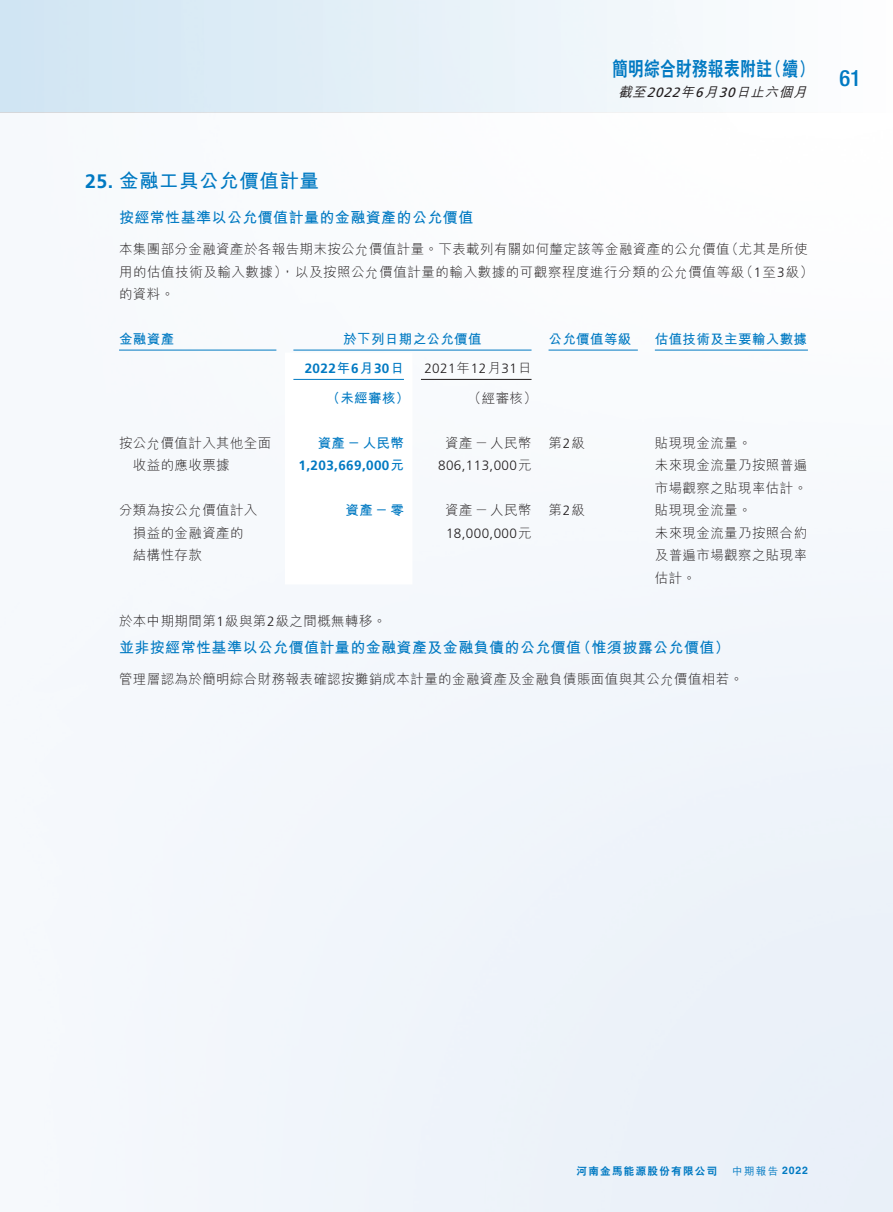
<style>
.page{position:relative;width:893px;height:1212px;background:#fff}
.page>*{position:absolute;margin:0;border:0;box-sizing:border-box;transform-origin:0 0}
.t1{font:500 condensed 22.5px "Helvetica Neue LT Std";color:#0079c2}
.t2{font:800 19.5px "C Hei 2 HK";letter-spacing:.03em;color:#0079c2;scale:.8 1}
.t3{font:700 19.5px "M Hei HK";letter-spacing:.03em;color:#0079c2}
.t4{font:700 15px "M Hei HK";letter-spacing:.03em;color:#0079c2}
.t5{font:300 13.5px/22.5px "M Hei HK";letter-spacing:.03em;color:#231f20}
.t6{font:700 13.5px "M Hei HK";letter-spacing:.03em;color:#0079c2}
.t7{font:300 13.5px "Frutiger LT Std";letter-spacing:.03em;color:#231f20}
.t8{font:700 13.5px "Frutiger LT Std";letter-spacing:.03em;color:#0079c2}
.t9{font:italic 500 13.5px "M Hei HK";color:#231f20}
.t10{font:800 10.5px "C Hei 2 HK";letter-spacing:.125em;color:#0079c2}
.t11{font:500 10.5px "M Hei HK";color:#0079c2}
.s1{font-family:"Frutiger LT Std";font-weight:400}
.s2{font-family:"Frutiger LT Std"}
.s3{font-family:"M Hei HK"}
.s4{font-family:"Helvetica LT Std";font-weight:700}
</style>
<div class="page">
<svg style="left:0;top:0;width:841px;height:113px"></svg>
<hr style="left:119px;top:350px;width:157px;height:1px;background:#0079c2">
<hr style="left:293px;top:350px;width:238px;height:1px;background:#0079c2">
<hr style="left:549px;top:350px;width:89px;height:1px;background:#0079c2">
<hr style="left:655px;top:350px;width:153px;height:1px;background:#0079c2">
<hr style="left:293px;top:379px;width:111px;height:1px;background:#0079c2">
<hr style="left:421px;top:379px;width:110px;height:1px;background:#231f20">
<h2 class="t2" style="left:612px;top:56px;width:254px">簡明綜合財務報表附註（續）</h2>
<p class="t9" style="left:618px;top:82px;width:195px">截至<span class="s1">2022</span>年<span class="s1">6</span>月<span class="s1">30</span>日止六個月</p>
<h2 class="t3" style="left:85px;top:166px;width:235px"><span class="s2">25.</span> 金融工具公允價值計量</h2>
<p class="t4" style="left:119px;top:207px;width:356px">按經常性基準以公允價值計量的金融資產的公允價值</p>
<p class="t5" style="left:119px;top:238px;width:696px">本集團部分金融資產於各報告期末按公允價值計量。下表載列有關如何釐定該等金融資產的公允價值（尤其是所使用的估值技術及輸入數據），以及按照公允價值計量的輸入數據的可觀察程度進行分類的公允價值等級（<span class="s2">1</span>至<span class="s2">3</span>級）的資料。</p>
<p class="t6" style="left:119px;top:329px;width:57px">金融資產</p>
<p class="t6" style="left:343px;top:329px;width:140px">於下列日期之公允價值</p>
<p class="t6" style="left:549px;top:329px;width:84px">公允價值等級</p>
<p class="t6" style="left:655px;top:329px;width:154px">估值技術及主要輸入數據</p>
<p class="t8" style="left:305px;top:361px;width:101px">2022<span class="s3">年</span>6<span class="s3">月</span>30<span class="s3">日</span></p>
<p class="t7" style="left:424px;top:361px;width:109px">2021<span class="s3">年</span>12<span class="s3">月</span>31<span class="s3">日</span></p>
<p class="t6" style="left:326px;top:388px;width:84px">（未經審核）</p>
<p class="t5" style="left:468px;top:386px;width:71px">（經審核）</p>
<p class="t5" style="left:133px;top:431px;width:140px;text-indent:-14px">按公允價值計入其他全面收益的應收票據</p>
<p class="t6" style="left:318px;top:433px;width:88px">資產－人民幣</p>
<p class="t5" style="left:549px;top:431px;width:38px">第<span class="s2">2</span>級</p>
<p class="t5" style="left:655px;top:431px;width:154px">貼現現金流量。<br>未來現金流量乃按照普遍市場觀察之貼現率估計。</p>
<p class="t5" style="left:445px;top:431px;width:88px">資產－人民幣</p>
<p class="t7" style="left:438px;top:458px;width:95px">806,113,000<span class="s3">元</span></p>
<p class="t8" style="left:299px;top:458px;width:107px">1,203,669,000<span class="s3">元</span></p>
<p class="t5" style="left:133px;top:499px;width:126px;text-indent:-14px">分類為按公允價值計入損益的金融資產的結構性存款</p>
<p class="t6" style="left:345px;top:500px;width:60px">資產－零</p>
<p class="t5" style="left:445px;top:499px;width:88px">資產－人民幣</p>
<p class="t7" style="left:446px;top:525px;width:87px">18,000,000<span class="s3">元</span></p>
<p class="t5" style="left:549px;top:499px;width:38px">第<span class="s2">2</span>級</p>
<p class="t5" style="left:655px;top:499px;width:154px">貼現現金流量。<br>未來現金流量乃按照合約及普遍市場觀察之貼現率估計。</p>
<p class="t5" style="left:119px;top:610px;width:269px">於本中期期間第<span class="s2">1</span>級與第<span class="s2">2</span>級之間概無轉移。</p>
<p class="t4" style="left:119px;top:637px;width:612px">並非按經常性基準以公允價值計量的金融資產及金融負債的公允價值（惟須披露公允價值）</p>
<p class="t5" style="left:119px;top:668px;width:626px">管理層認為於簡明綜合財務報表確認按攤銷成本計量的金融資產及金融負債賬面值與其公允價值相若。</p>
<h1 class="t1" style="left:839px;top:65px;width:23px">61</h1>
<p class="t10" style="left:577px;top:1164px;width:142px">河南金馬能源股份有限公司</p>
<p class="t11" style="left:732px;top:1163px;width:77px">中期報告 <span class="s4">2022</span></p>
</div>
